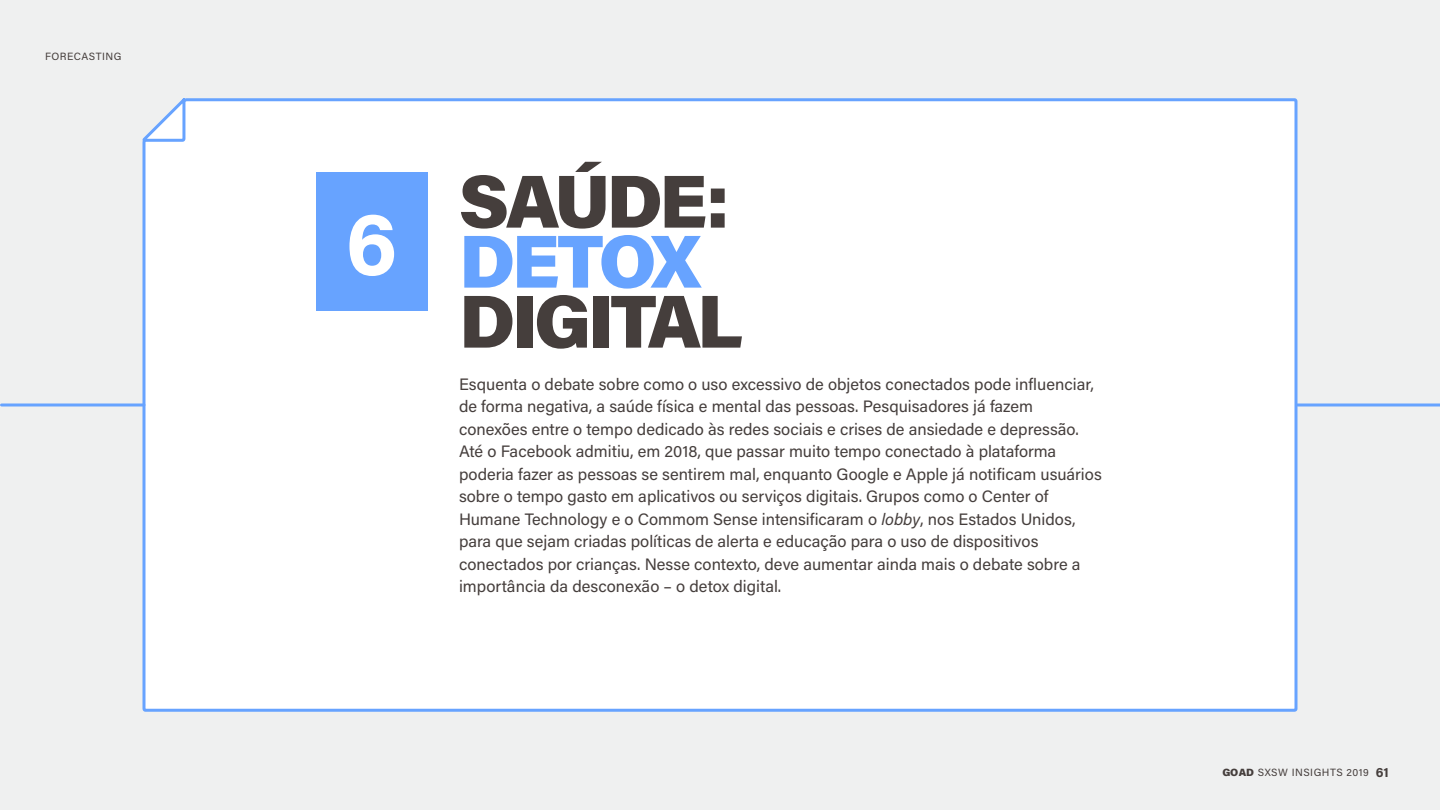
<style>
.page{position:relative;width:1440px;height:810px;background:#eff0f0}
.page>*{position:absolute;margin:0;border:0;box-sizing:border-box;transform-origin:0 0}
.t1{font:700 90px "Acumin Pro";color:#fff}
.t2{font:900 75px "Acumin Pro";letter-spacing:-.05em;color:#453e3c}
.t3{font:900 75px "Acumin Pro";letter-spacing:-.06em;color:#67a3ff}
.t4{font:16.5px/22.5px "Acumin Pro";color:#453e3c}
.t5{font:10.5px "Acumin Pro";letter-spacing:.045em;color:#453e3c}
.s1{font-style:italic}
.s2{font-weight:900}
.s3{font-weight:700;font-size:13.5px}
</style>
<div class="page">
<div style="left:141px;top:98px;width:1158px;height:614px;background:#fff"></div>
<svg style="left:142px;top:98px;width:46px;height:45px"></svg>
<div style="left:316px;top:172px;width:112px;height:139px;background:#67a3ff"></div>
<hr style="left:1298px;top:404px;width:142px;height:2px;background:#67a3ff">
<hr style="left:2px;top:404px;width:142px;height:2px;background:#67a3ff">
<p class="t5" style="left:45px;top:49px;width:78px">FORECASTING</p>
<h1 class="t1" style="left:346px;top:180px;width:54px">6</h1>
<h2 class="t2" style="left:459px;top:148px;width:272px">SAÚDE:</h2>
<h2 class="t3" style="left:459px;top:208px;width:243px">DETOX</h2>
<h2 class="t2" style="left:459px;top:268px;width:285px">DIGITAL</h2>
<p class="t4" style="left:459px;top:372px;width:644px">Esquenta o debate sobre como o uso excessivo de objetos conectados pode influenciar, de forma negativa, a saúde física e mental das pessoas. Pesquisadores já fazem conexões entre o tempo dedicado às redes sociais e crises de ansiedade e depressão.<br>Até o Facebook admitiu, em 2018, que passar muito tempo conectado à plataforma poderia fazer as pessoas se sentirem mal, enquanto Google e Apple já notificam usuários sobre o tempo gasto em aplicativos ou serviços digitais. Grupos como o Center of Humane Technology e o Commom Sense intensificaram o <span class="s1">lobby</span>, nos Estados Unidos, para que sejam criadas políticas de alerta e educação para o uso de dispositivos conectados por crianças. Nesse contexto, deve aumentar ainda mais o debate sobre a importância da desconexão – o detox digital.</p>
<p class="t5" style="left:1222px;top:765px;width:168px"><span class="s2">GOAD</span> SXSW INSIGHTS 2019 <span class="s3">61</span></p>
</div>
